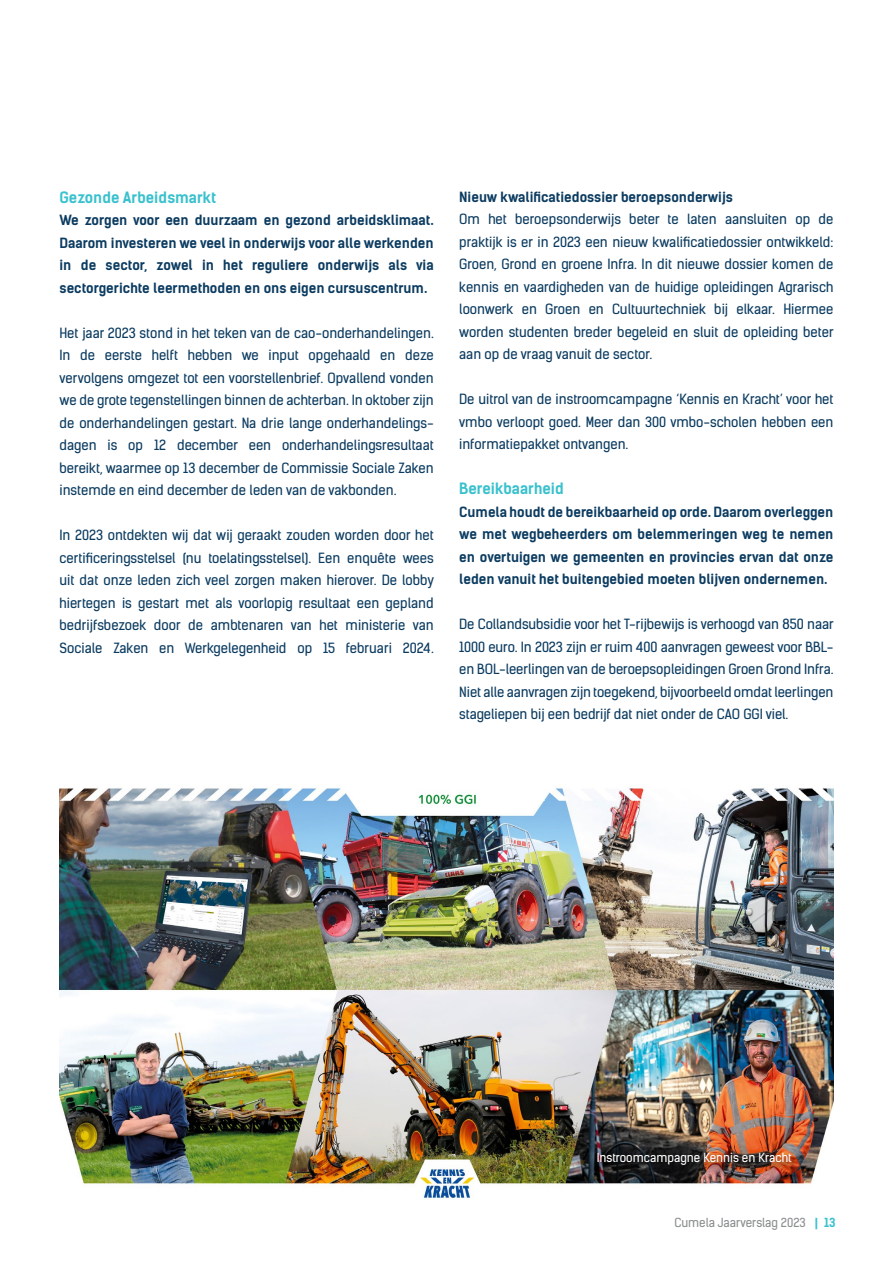
<style>
.page{position:relative;width:893px;height:1263px;background:#fff}
.page>*{position:absolute;margin:0;border:0;box-sizing:border-box;transform-origin:0 0}
.t1{font:700 15px "Kelson Sans";color:#39c1cd}
.t2{font:13.5px/22.5px "Kelson Sans";color:#0b3b60;text-align:justify}
.t3{font:700 13.5px/22.5px "Kelson Sans";color:#0b3b60;text-align:justify}
.t4{font:12px "Kelson Sans";color:#fff}
.t5{font:12px "Kelson Sans";color:#8b8e8f}
.s1{font-weight:700;color:#39c1cd}
</style>
<div class="page">
<img style="left:60px;top:786px;width:773px;height:414px">
<div style="left:593px;top:1149px;width:209px;height:27px;background:#000;opacity:.75"></div>
<p class="t1" style="left:60px;top:187px;width:158px">Gezonde Arbeidsmarkt</p>
<p class="t3" style="left:60px;top:209px;width:376px">We zorgen voor een duurzaam en gezond arbeidsklimaat.<br>Daarom investeren we veel in onderwijs voor alle werkenden in de sector, zowel in het reguliere onderwijs als via sectorgerichte leermethoden en ons eigen cursuscentrum.</p>
<p class="t2" style="left:60px;top:321px;width:376px">Het jaar 2023 stond in het teken van de cao-onderhandelingen.<br>In de eerste helft hebben we input opgehaald en deze vervolgens omgezet tot een voorstellenbrief. Opvallend vonden we de grote tegenstellingen binnen de achterban. In oktober zijn de onderhandelingen gestart. Na drie lange onderhandelings&shy;dagen is op 12 december een onderhandelingsresultaat bereikt, waarmee op 13 december de Commissie Sociale Zaken instemde en eind december de leden van de vakbonden.</p>
<p class="t2" style="left:60px;top:524px;width:376px">In 2023 ontdekten wij dat wij geraakt zouden worden door het certificeringsstelsel (nu toelatingsstelsel). Een enquête wees uit dat onze leden zich veel zorgen maken hierover. De lobby hiertegen is gestart met als voorlopig resultaat een gepland bedrijfsbezoek door de ambtenaren van het ministerie van Sociale Zaken en Werkgelegenheid op 15 februari 2024.</p>
<p class="t3" style="left:459px;top:185px;width:275px">Nieuw kwalificatiedossier beroepsonderwijs</p>
<p class="t2" style="left:459px;top:208px;width:376px">Om het beroepsonderwijs beter te laten aansluiten op de praktijk is er in 2023 een nieuw kwalificatiedossier ontwikkeld:<br>Groen, Grond en groene Infra. In dit nieuwe dossier komen de kennis en vaardigheden van de huidige opleidingen Agrarisch loonwerk en Groen en Cultuurtechniek bij elkaar. Hiermee worden studenten breder begeleid en sluit de opleiding beter aan op de vraag vanuit de sector.</p>
<p class="t2" style="left:459px;top:388px;width:376px">De uitrol van de instroomcampagne ‘Kennis en Kracht’ voor het vmbo verloopt goed. Meer dan 300 vmbo-scholen hebben een informatiepakket ontvangen.</p>
<p class="t1" style="left:459px;top:479px;width:106px">Bereikbaarheid</p>
<p class="t3" style="left:459px;top:500px;width:376px">Cumela houdt de bereikbaarheid op orde. Daarom overleggen we met wegbeheerders om belemmeringen weg te nemen en overtuigen we gemeenten en provincies ervan dat onze leden vanuit het buitengebied moeten blijven ondernemen.</p>
<p class="t2" style="left:459px;top:613px;width:376px">De Collandsubsidie voor het T-rijbewijs is verhoogd van 850 naar 1000 euro. In 2023 zijn er ruim 400 aanvragen geweest voor BBL&shy;en BOL-leerlingen van de beroepsopleidingen Groen Grond Infra.<br>Niet alle aanvragen zijn toegekend, bijvoorbeeld omdat leerlingen stageliepen bij een bedrijf dat niet onder de CAO GGI viel.</p>
<p class="t4" style="left:597px;top:1150px;width:196px">Instroomcampagne Kennis en Kracht</p>
<p class="t5" style="left:674px;top:1215px;width:163px">Cumela Jaarverslag 2023 <span class="s1">| 13</span></p>
</div>
